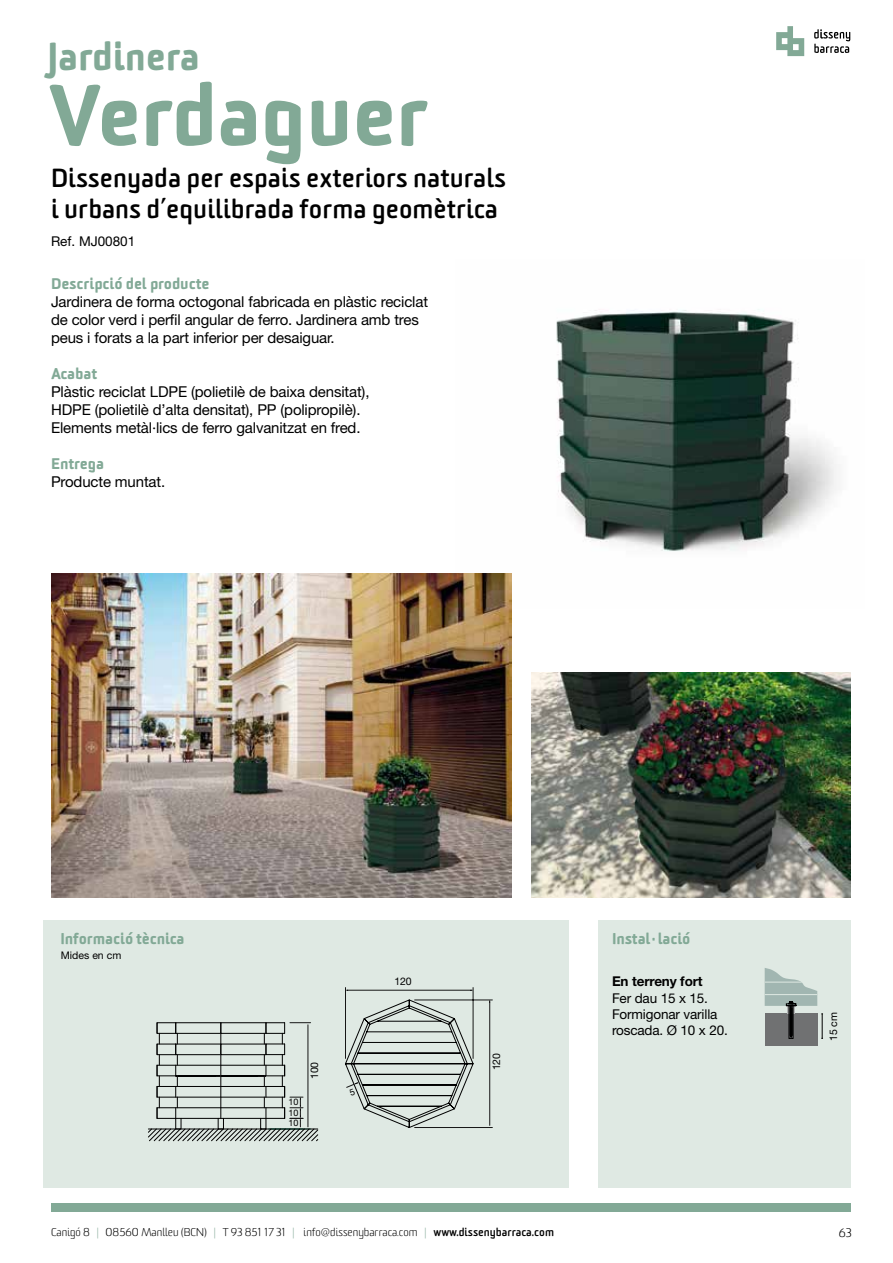
<style>
.page{position:relative;width:893px;height:1263px;background:#fff}
.page>*{position:absolute;margin:0;border:0;box-sizing:border-box;transform-origin:0 0}
.t1{font:900 82.5px "Sommet Rounded";letter-spacing:-.01em;color:#82a996}
.t2{font:900 37.5px "Sommet Rounded";letter-spacing:-.01em;color:#82a996}
.t3{font:700 25.5px/30.6px "Sommet Rounded";color:#000}
.t4{font:15px/18px "Helvetica Neue LT Std";letter-spacing:-.01em;color:#000}
.t5{font:900 15px "Sommet Rounded";letter-spacing:-.01em;color:#82a996}
.t6{font:13.5px/16.2px "Helvetica Neue LT Std";letter-spacing:-.01em;color:#000}
.t7{font:700 13.5px "Helvetica Neue LT Std";letter-spacing:-.01em;color:#000}
.t8{font:300 12px "Sommet Rounded";color:#000}
.t9{font:300 10.95px "Sommet Rounded";color:#000}
.t10{font:10.5px "Helvetica Neue LT Std";letter-spacing:-.01em;color:#000}
.t11{font:9px/10.5px "Helvetica Neue LT Std";color:#000;text-align:justify}
.s1{color:#82a996}
.s2{font-weight:700}
</style>
<div class="page">
<svg style="left:776px;top:26px;width:28px;height:30px"></svg>
<svg style="left:814px;top:29px;width:36px;height:24px"></svg>
<div style="left:598px;top:919px;width:252px;height:268px;background:#dfe9e3"></div>
<div style="left:43px;top:919px;width:525px;height:268px;background:#dfe9e3"></div>
<div style="left:765px;top:1014px;width:52px;height:32px;background:#707172"></div>
<svg style="left:765px;top:968px;width:58px;height:71px"></svg>
<hr style="left:345px;top:987px;width:1px;height:71px;background:#161616">
<hr style="left:473px;top:987px;width:1px;height:71px;background:#161616">
<hr style="left:348px;top:990px;width:123px;height:1px;background:#161616">
<hr style="left:415px;top:1000px;width:77px;height:1px;background:#161616">
<hr style="left:415px;top:1127px;width:77px;height:1px;background:#161616">
<hr style="left:489px;top:1002px;width:1px;height:123px;background:#161616">
<div style="left:51px;top:1204px;width:799px;height:8px;background:#82a996"></div>
<img style="left:511px;top:309px;width:326px;height:299px">
<img style="left:51px;top:573px;width:460px;height:325px">
<img style="left:531px;top:672px;width:319px;height:226px">
<svg style="left:148px;top:999px;width:326px;height:142px"></svg>
<h2 class="t2" style="left:47px;top:32px;width:154px">Jardinera</h2>
<h1 class="t1" style="left:47px;top:61px;width:383px">Verdaguer</h1>
<h3 class="t3" style="left:51px;top:164px;width:457px">Dissenyada per espais exteriors naturals i urbans d’equilibrada forma geomètrica</h3>
<p class="t6" style="left:51px;top:233px;width:86px">Ref. MJ00801</p>
<p class="t5" style="left:51px;top:274px;width:160px">Descripció del producte</p>
<p class="t4" style="left:51px;top:293px;width:379px">Jardinera de forma octogonal fabricada en plàstic reciclat de color verd i perfil angular de ferro. Jardinera amb tres peus i forats a la part inferior per desaiguar.</p>
<p class="t5" style="left:51px;top:364px;width:48px">Acabat</p>
<p class="t4" style="left:51px;top:383px;width:320px">Plàstic reciclat LDPE (polietilè de baixa densitat),<br>HDPE (polietilè d’alta densitat), PP (polipropilè).<br>Elements metàl·lics de ferro galvanitzat en fred.</p>
<p class="t5" style="left:51px;top:454px;width:55px">Entrega</p>
<p class="t4" style="left:51px;top:473px;width:116px">Producte muntat.</p>
<p class="t5" style="left:60px;top:929px;width:126px">Informació tècnica</p>
<p class="t10" style="left:61px;top:949px;width:62px">Mides en cm</p>
<p class="t11" style="left:288px;top:1096px;width:11px">10<br>10<br>10</p>
<p class="t10" style="left:308px;top:1079px;width:19px;rotate:-90deg">100</p>
<p class="t10" style="left:394px;top:975px;width:19px">120</p>
<p class="t10" style="left:490px;top:1070px;width:19px;rotate:-90deg">120</p>
<p class="t5" style="left:612px;top:929px;width:80px">Instal·lació</p>
<p class="t7" style="left:612px;top:973px;width:92px">En terreny fort</p>
<p class="t6" style="left:612px;top:989px;width:117px">Fer dau 15 x 15.<br>Formigonar varilla roscada. Ø 10 x 20.</p>
<p class="t10" style="left:827px;top:1041px;width:30px;rotate:-90deg">15 cm</p>
<p class="t9" style="left:51px;top:1225px;width:505px">Canigó 8 <span class="s1">|</span> 08560 Manlleu (BCN) <span class="s1">|</span> T 93 851 17 31 <span class="s1">|</span> info@dissenybarraca.com <span class="s1">|</span> <span class="s2">www.dissenybarraca.com</span></p>
<p class="t8" style="left:839px;top:1224px;width:15px">63</p>
</div>
